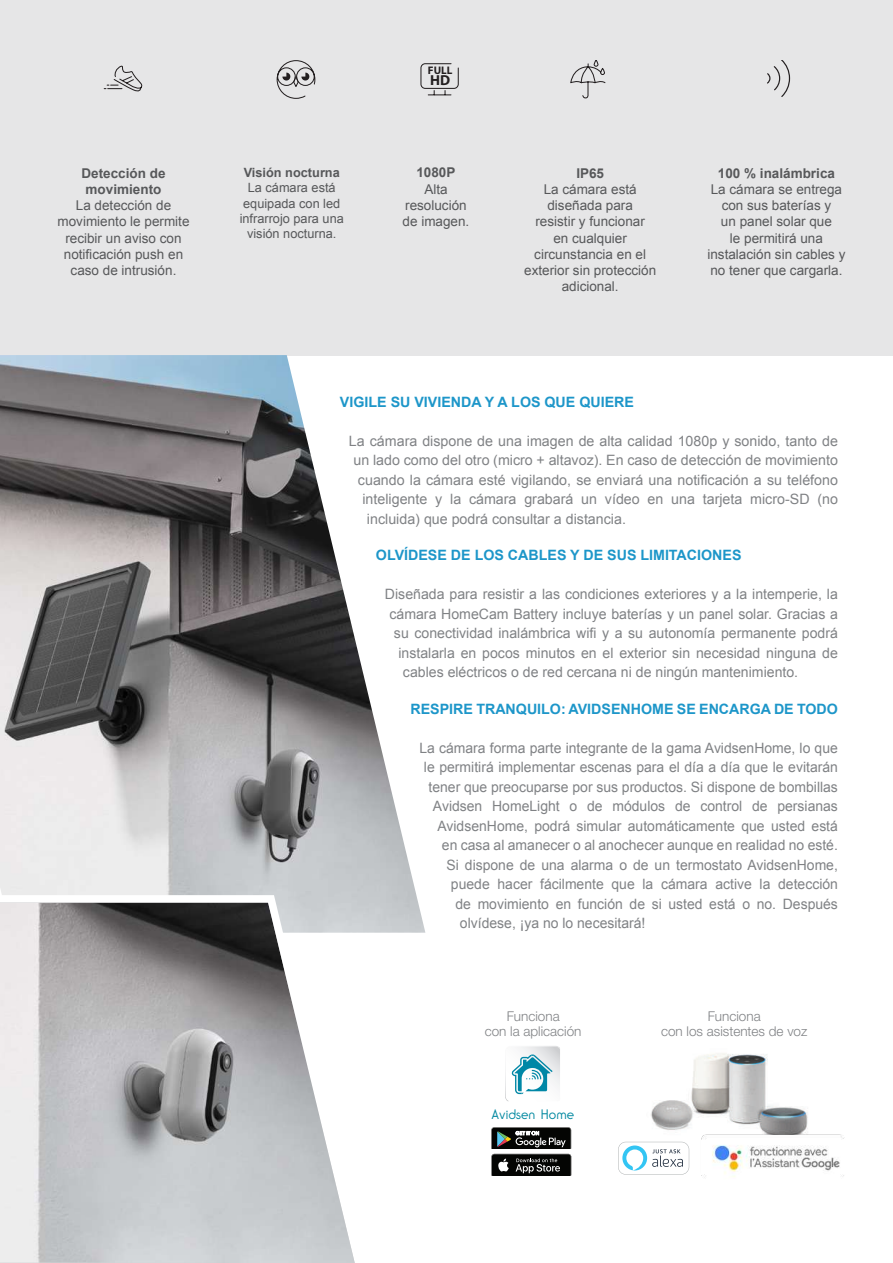
<style>
.page{position:relative;width:893px;height:1263px;background:#fff}
.page>*{position:absolute;margin:0;border:0;box-sizing:border-box;transform-origin:0 0}
.t1{font:700 14.55px "Myriad Pro";color:#231f20}
.t2{font:14.25px "Arial";color:#808285}
.t3{font:700 14.25px "Arial";color:#1d96c9}
.t4{font:13.5px/16.2px "Arial";color:#57585a;text-align:center}
.t5{font:300 13.5px/15px "Helvetica Neue LT Std";color:#808285;text-align:center}
.t6{font:700 13.5px/16.2px "Arial";color:#57585a;text-align:center}
.t7{font:300 13.5px "Ronda IT Cby BT";color:#0088a0}
.t8{font:12.75px/15.3px "Arial";color:#57585a;text-align:center}
.t9{font:700 12.75px "Arial";color:#57585a}
.t10{font:700 10.95px "Myriad Pro";color:#231f20}
</style>
<div class="page">
<div style="left:0;top:0;width:893px;height:355px;background:#e6e6e7"></div>
<img style="left:0;top:355px;width:425px;height:578px">
<svg style="left:0;top:890px;width:369px;height:373px;background:#bcbcbe"></svg>
<svg style="left:506px;top:1046px;width:54px;height:55px"></svg>
<svg style="left:491px;top:1127px;width:80px;height:48px;background:#464846"></svg>
<img style="left:647px;top:1053px;width:161px;height:89px">
<svg style="left:618px;top:1142px;width:71px;height:32px"></svg>
<img style="left:689px;top:1122px;width:156px;height:56px">
<svg style="left:103px;top:66px;width:40px;height:26px"></svg>
<svg style="left:276px;top:60px;width:40px;height:39px"></svg>
<svg style="left:420px;top:63px;width:39px;height:33px"></svg>
<svg style="left:570px;top:60px;width:36px;height:39px"></svg>
<svg style="left:767px;top:60px;width:24px;height:37px"></svg>
<p class="t6" style="left:82px;top:165px;width:86px">Detección de movimiento</p>
<p class="t4" style="left:57px;top:197px;width:134px">La detección de movimiento le permite recibir un aviso con notificación push en caso de intrusión.</p>
<p class="t9" style="left:244px;top:164px;width:98px">Visión nocturna</p>
<p class="t8" style="left:240px;top:180px;width:106px">La cámara está equipada con led infrarrojo para una visión nocturna.</p>
<p class="t10" style="left:428px;top:63px;width:26px">FULL</p>
<p class="t1" style="left:430px;top:71px;width:22px">HD</p>
<p class="t6" style="left:416px;top:165px;width:41px">1080P</p>
<p class="t4" style="left:403px;top:181px;width:68px">Alta resolución de imagen.</p>
<p class="t6" style="left:576px;top:165px;width:29px">IP65</p>
<p class="t4" style="left:524px;top:181px;width:134px">La cámara está diseñada para<br>resistir y funcionar<br>en cualquier circunstancia en el exterior sin protección adicional.</p>
<p class="t6" style="left:718px;top:165px;width:119px">100 % inalámbrica</p>
<p class="t4" style="left:707px;top:181px;width:140px">La cámara se entrega con sus baterías y<br>un panel solar que<br>le permitirá una instalación sin cables y no tener que cargarla.</p>
<p class="t3" style="left:340px;top:392px;width:296px">VIGILE SU VIVIENDA Y A LOS QUE QUIERE</p>
<p class="t2" style="left:349px;top:431px;width:490px">La cámara dispone de una imagen de alta calidad 1080p y sonido, tanto de</p>
<p class="t2" style="left:353px;top:451px;width:486px">un lado como del otro (micro + altavoz). En caso de detección de movimiento</p>
<p class="t2" style="left:358px;top:470px;width:481px">cuando la cámara esté vigilando, se enviará una notificación a su teléfono</p>
<p class="t2" style="left:362px;top:490px;width:477px">inteligente y la cámara grabará un vídeo en una tarjeta micro-SD (no</p>
<p class="t2" style="left:367px;top:509px;width:260px">incluida) que podrá consultar a distancia.</p>
<p class="t3" style="left:376px;top:546px;width:367px">OLVÍDESE DE LOS CABLES Y DE SUS LIMITACIONES</p>
<p class="t2" style="left:385px;top:585px;width:454px">Diseñada para resistir a las condiciones exteriores y a la intemperie, la</p>
<p class="t2" style="left:389px;top:604px;width:450px">cámara HomeCam Battery incluye baterías y un panel solar. Gracias a</p>
<p class="t2" style="left:394px;top:624px;width:445px">su conectividad inalámbrica wifi y a su autonomía permanente podrá</p>
<p class="t2" style="left:398px;top:643px;width:441px">instalarla en pocos minutos en el exterior sin necesidad ninguna de</p>
<p class="t2" style="left:403px;top:663px;width:397px">cables eléctricos o de red cercana ni de ningún mantenimiento.</p>
<p class="t3" style="left:410px;top:699px;width:429px">RESPIRE TRANQUILO: AVIDSENHOME SE ENCARGA DE TODO</p>
<p class="t2" style="left:419px;top:739px;width:420px">La cámara forma parte integrante de la gama AvidsenHome, lo que</p>
<p class="t2" style="left:424px;top:758px;width:415px">le permitirá implementar escenas para el día a día que le evitarán</p>
<p class="t2" style="left:428px;top:778px;width:411px">tener que preocuparse por sus productos. Si dispone de bombillas</p>
<p class="t2" style="left:433px;top:797px;width:406px">Avidsen HomeLight o de módulos de control de persianas</p>
<p class="t2" style="left:437px;top:817px;width:402px">AvidsenHome, podrá simular automáticamente que usted está</p>
<p class="t2" style="left:442px;top:836px;width:397px">en casa al amanecer o al anochecer aunque en realidad no esté.</p>
<p class="t2" style="left:446px;top:856px;width:393px">Si dispone de una alarma o de un termostato AvidsenHome,</p>
<p class="t2" style="left:451px;top:875px;width:388px">puede hacer fácilmente que la cámara active la detección</p>
<p class="t2" style="left:455px;top:895px;width:384px">de movimiento en función de si usted está o no. Después</p>
<p class="t2" style="left:460px;top:914px;width:187px">olvídese, ¡ya no lo necesitará!</p>
<p class="t5" style="left:485px;top:1008px;width:98px">Funciona<br>con la aplicación</p>
<p class="t5" style="left:661px;top:1008px;width:148px">Funciona<br>con los asistentes de voz</p>
<p class="t7" style="left:492px;top:1106px;width:84px">Avidsen Home</p>
</div>
